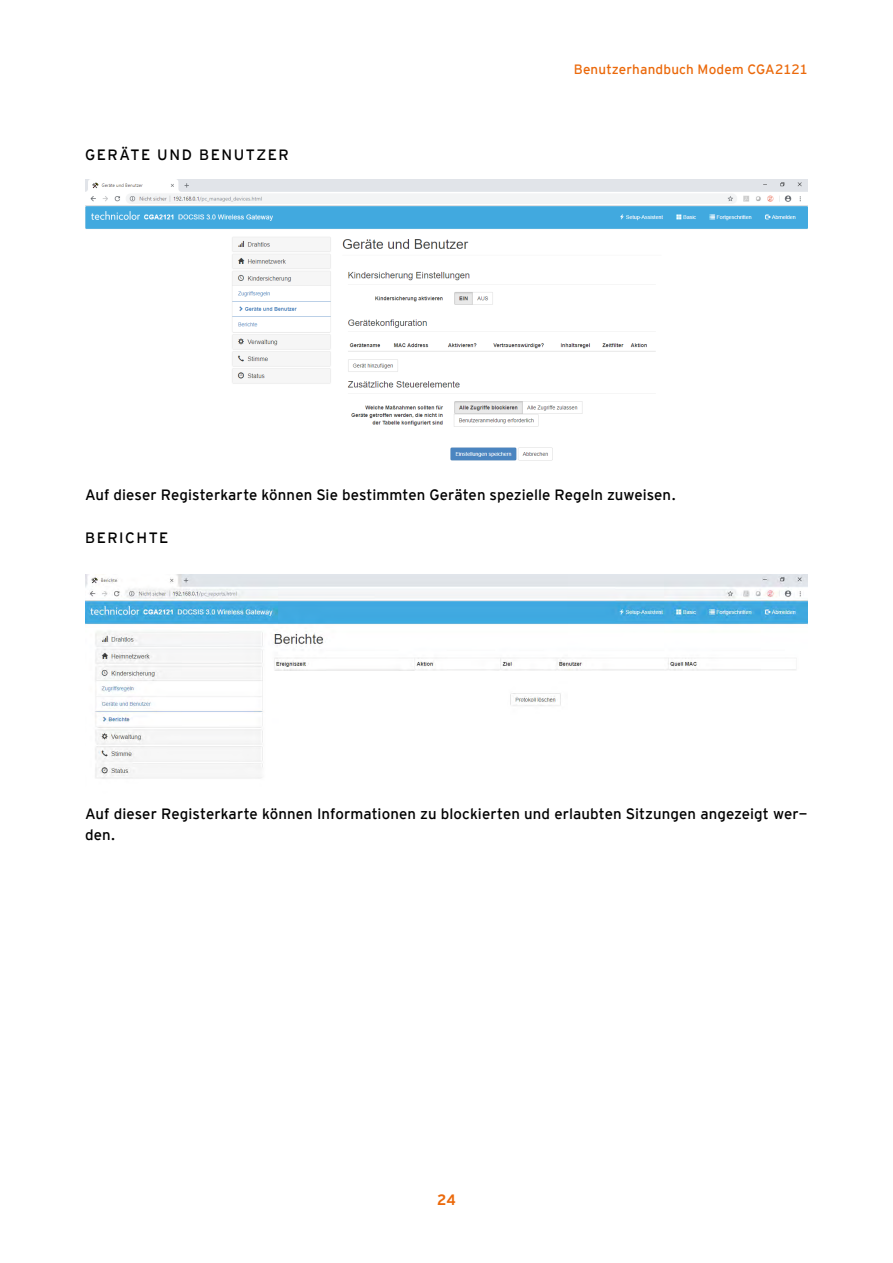
<style>
.page{position:relative;width:893px;height:1263px;background:#fff}
.page>*{position:absolute;margin:0;border:0;box-sizing:border-box;transform-origin:0 0}
.t1{font:15px/21px "Interstate Mono";letter-spacing:.005em;color:#000}
.t2{font:15px "Interstate Mono";letter-spacing:.105em;color:#000}
.t3{font:15px "Interstate Mono";letter-spacing:.1em;color:#000}
.t4{font:700 15px "Interstate Mono";color:#eb690b}
.t5{font:13.5px "Interstate Mono";letter-spacing:.01em;color:#eb690b}
</style>
<div class="page">
<img style="left:85px;top:180px;width:723px;height:281px">
<img style="left:85px;top:574px;width:723px;height:205px">
<p class="t2" style="left:85px;top:146px;width:205px">GERÄTE UND BENUTZER</p>
<p class="t5" style="left:574px;top:61px;width:236px">Benutzerhandbuch Modem CGA2121</p>
<p class="t1" style="left:85px;top:484px;width:592px">Auf dieser Registerkarte können Sie bestimmten Geräten spezielle Regeln zuweisen.</p>
<p class="t3" style="left:85px;top:529px;width:85px">BERICHTE</p>
<p class="t1" style="left:85px;top:803px;width:724px">Auf dieser Registerkarte können Informationen zu blockierten und erlaubten Sitzungen angezeigt wer&shy;den.</p>
<p class="t4" style="left:437px;top:1191px;width:20px">24</p>
</div>
